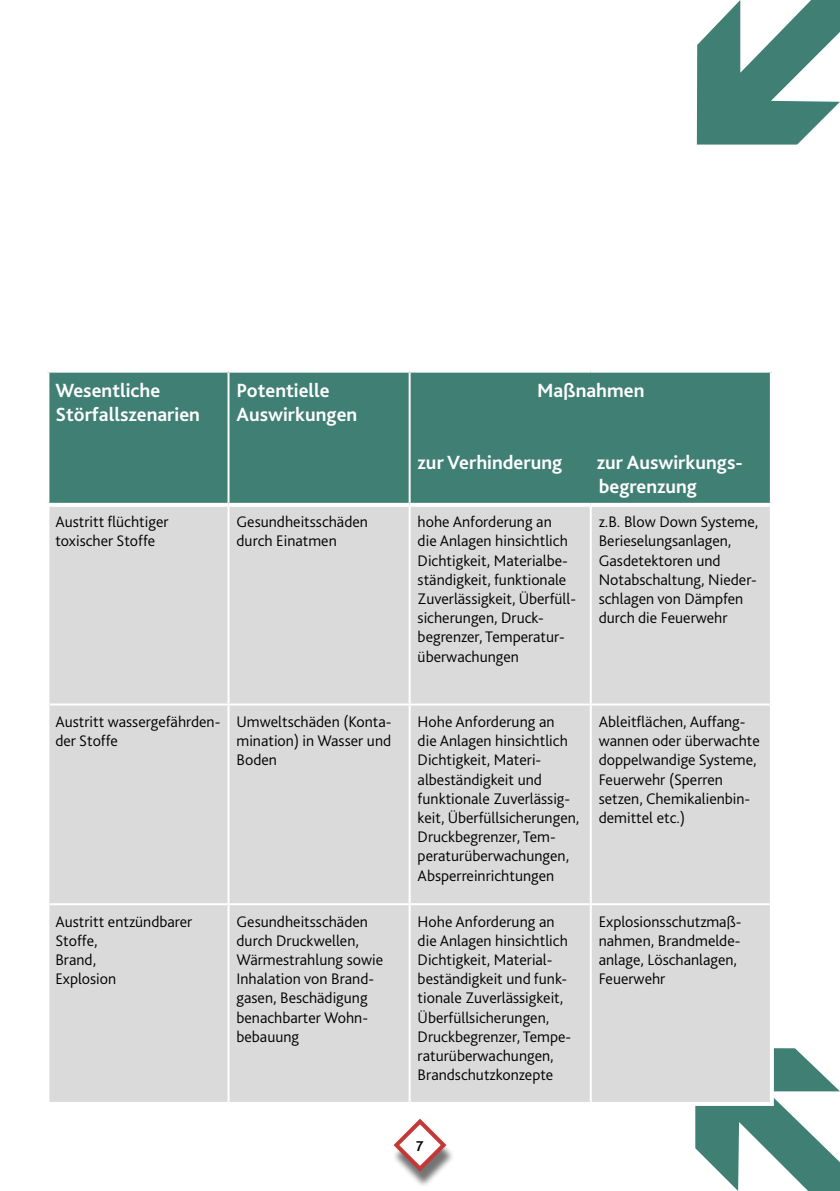
<style>
.page{position:relative;width:840px;height:1191px;background:#fff}
.page>*{position:absolute;margin:0;border:0;box-sizing:border-box;transform-origin:0 0}
.t1{font:700 20px "Bliss 2";color:#fff}
.t2{font:300 16px/19.2px "Bliss 2";color:#000}
.t3{font:700 14.8px "Bliss 2";color:#000}
</style>
<div class="page">
<svg style="left:696px;top:0;width:143px;height:145px"></svg>
<svg style="left:695px;top:1048px;width:144px;height:143px"></svg>
<div style="left:391px;top:1124px;width:64px;height:64px;background:#000;opacity:.55"></div>
<svg style="left:391px;top:1118px;width:58px;height:56px"></svg>
<div style="left:49px;top:373px;width:720px;height:130px;background:#3f7f74"></div>
<div style="left:49px;top:507px;width:720px;height:595px;background:#dadada"></div>
<hr style="left:227px;top:373px;width:2px;height:130px;background:#fff">
<hr style="left:408px;top:373px;width:2px;height:130px;background:#fff">
<hr style="left:227px;top:507px;width:2px;height:196px;background:#fff">
<hr style="left:408px;top:507px;width:2px;height:196px;background:#fff">
<hr style="left:589px;top:507px;width:2px;height:196px;background:#fff">
<hr style="left:49px;top:703px;width:179px;height:2px;background:#fff">
<hr style="left:228px;top:703px;width:181px;height:2px;background:#fff">
<hr style="left:227px;top:705px;width:2px;height:198px;background:#fff">
<hr style="left:409px;top:703px;width:181px;height:2px;background:#fff">
<hr style="left:408px;top:705px;width:2px;height:198px;background:#fff">
<hr style="left:590px;top:703px;width:179px;height:2px;background:#fff">
<hr style="left:589px;top:705px;width:2px;height:198px;background:#fff">
<hr style="left:49px;top:903px;width:179px;height:2px;background:#fff">
<hr style="left:228px;top:903px;width:181px;height:2px;background:#fff">
<hr style="left:227px;top:905px;width:2px;height:197px;background:#fff">
<hr style="left:409px;top:903px;width:181px;height:2px;background:#fff">
<hr style="left:408px;top:905px;width:2px;height:197px;background:#fff">
<hr style="left:590px;top:903px;width:179px;height:2px;background:#fff">
<hr style="left:589px;top:905px;width:2px;height:197px;background:#fff">
<svg style="left:769px;top:507px;width:1px;height:197px"></svg>
<svg style="left:769px;top:705px;width:1px;height:199px"></svg>
<svg style="left:769px;top:905px;width:4px;height:197px"></svg>
<hr style="left:590px;top:1102px;width:183px;height:4px;background:#fff">
<svg style="left:47px;top:372px;width:181px;height:1px"></svg>
<svg style="left:228px;top:370px;width:181px;height:3px"></svg>
<svg style="left:409px;top:370px;width:181px;height:3px"></svg>
<svg style="left:590px;top:370px;width:182px;height:3px"></svg>
<svg style="left:769px;top:373px;width:3px;height:130px"></svg>
<p class="t1" style="left:55px;top:377px;width:106px">Wesentliche</p>
<p class="t1" style="left:55px;top:401px;width:146px">Störfallszenarien</p>
<p class="t2" style="left:55px;top:512px;width:115px">Austritt flüchtiger</p>
<p class="t2" style="left:55px;top:531px;width:101px">toxischer Stoffe</p>
<p class="t1" style="left:236px;top:377px;width:95px">Potentielle</p>
<p class="t1" style="left:236px;top:401px;width:122px">Auswirkungen</p>
<p class="t1" style="left:536px;top:377px;width:109px">Maßnahmen</p>
<p class="t1" style="left:417px;top:449px;width:146px">zur Verhinderung</p>
<p class="t1" style="left:596px;top:449px;width:147px">zur Auswirkungs-</p>
<p class="t1" style="left:598px;top:473px;width:99px">begrenzung</p>
<p class="t2" style="left:236px;top:512px;width:133px">Gesundheitsschäden durch Einatmen</p>
<p class="t2" style="left:417px;top:512px;width:160px">hohe Anforderung an<br>die Anlagen hinsichtlich<br>Dichtigkeit, Materialbe&shy;ständigkeit, funktionale<br>Zuverlässigkeit, Überfüll&shy;sicherungen, Druck&shy;begrenzer, Temperatur&shy;überwachungen</p>
<p class="t2" style="left:598px;top:512px;width:161px">z.B. Blow Down Systeme,<br>Berieselungsanlagen,<br>Gasdetektoren und<br>Notabschaltung, Nieder&shy;schlagen von Dämpfen durch die Feuerwehr</p>
<p class="t2" style="left:55px;top:711px;width:166px">Austritt wassergefährden&shy;der Stoffe</p>
<p class="t2" style="left:236px;top:711px;width:156px;text-align:justify">Umweltschäden (Konta&shy;mination) in Wasser und Boden</p>
<p class="t2" style="left:417px;top:711px;width:163px">Hohe Anforderung an<br>die Anlagen hinsichtlich<br>Dichtigkeit, Materi&shy;albeständigkeit und funktionale Zuverlässig&shy;keit, Überfüllsicherungen,<br>Druckbegrenzer, Tem&shy;peraturüberwachungen,<br>Absperreinrichtungen</p>
<p class="t2" style="left:598px;top:711px;width:162px">Ableitflächen, Auffang&shy;wannen oder überwachte doppelwandige Systeme,<br>Feuerwehr (Sperren setzen, Chemikalienbin&shy;demittel etc.)</p>
<p class="t2" style="left:55px;top:911px;width:138px">Austritt entzündbarer<br>Stoffe,</p>
<p class="t2" style="left:55px;top:949px;width:42px">Brand,</p>
<p class="t2" style="left:55px;top:969px;width:62px">Explosion</p>
<p class="t2" style="left:236px;top:911px;width:148px">Gesundheitsschäden durch Druckwellen,<br>Wärmestrahlung sowie<br>Inhalation von Brand&shy;gasen, Beschädigung benachbarter Wohn&shy;bebauung</p>
<p class="t2" style="left:417px;top:911px;width:155px">Hohe Anforderung an die Anlagen hinsichtlich<br>Dichtigkeit, Material&shy;beständigkeit und funk&shy;tionale Zuverlässigkeit,<br>Überfüllsicherungen,<br>Druckbegrenzer, Tempe&shy;raturüberwachungen,<br>Brandschutzkonzepte</p>
<p class="t2" style="left:598px;top:911px;width:144px">Explosionsschutzmaß&shy;nahmen, Brandmelde&shy;anlage, Löschanlagen,<br>Feuerwehr</p>
<p class="t3" style="left:416px;top:1136px;width:9px">7</p>
</div>
